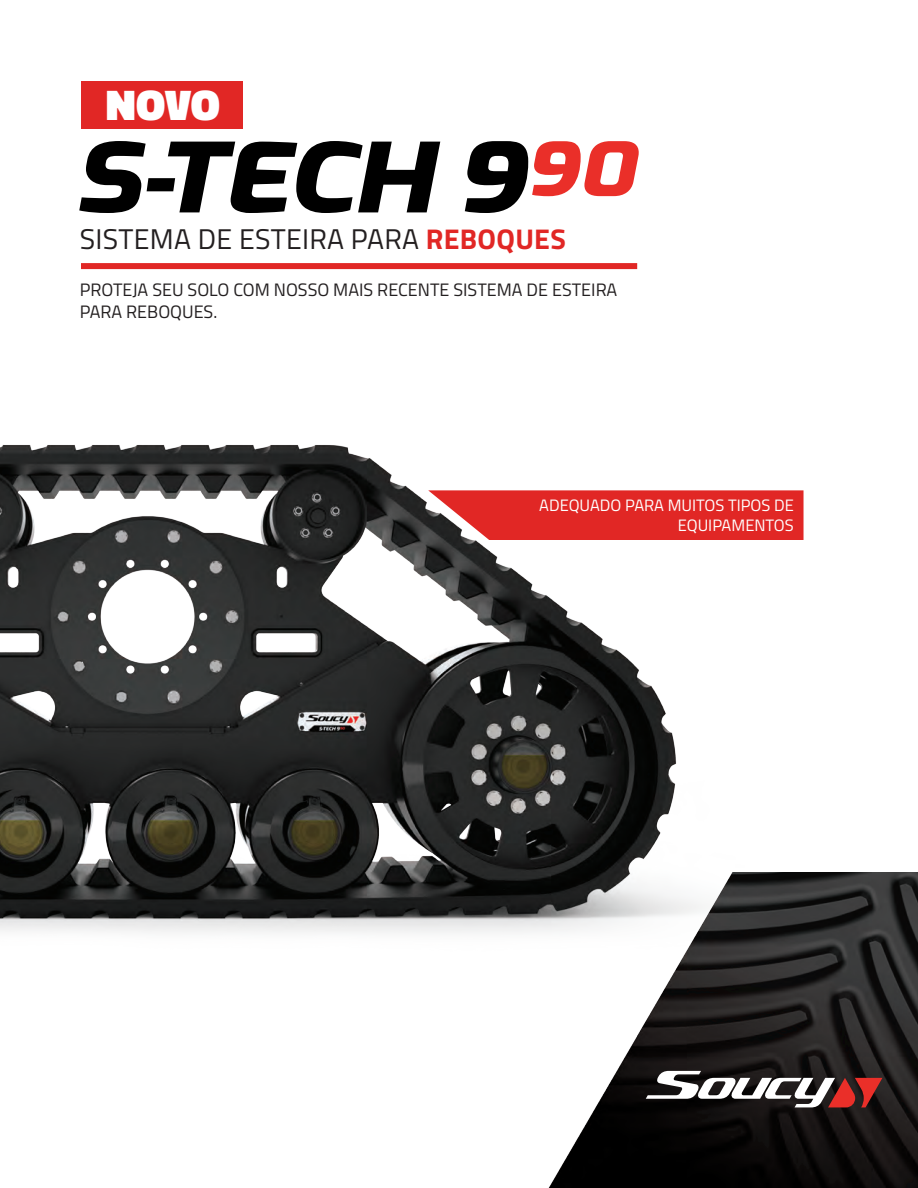
<style>
.page{position:relative;width:918px;height:1188px;background:#fff}
.page>*{position:absolute;margin:0;border:0;box-sizing:border-box;transform-origin:0 0}
.t1{font:900 43.5px "Titillium Web";color:#fff}
.t2{font:28.5px "Titillium Web";letter-spacing:.01em;color:#231f20}
.t3{font:18px/21.6px "Titillium Web";color:#231f20}
.t4{font:16.5px/19.5px "Titillium Web";color:#fff;text-align:right}
.s1{font-weight:700;color:#e12725}
</style>
<div class="page">
<img style="left:0;top:445px;width:848px;height:488px">
<img style="left:503px;top:873px;width:415px;height:315px">
<svg style="left:646px;top:1071px;width:236px;height:36px"></svg>
<div style="left:81px;top:263px;width:556px;height:6px;background:#e12725"></div>
<svg style="left:79px;top:141px;width:361px;height:72px"></svg>
<svg style="left:465px;top:141px;width:174px;height:72px"></svg>
<svg style="left:428px;top:490px;width:376px;height:50px;background:#da3130"></svg>
<div style="left:81px;top:81px;width:162px;height:48px;background:#e12725"></div>
<h1 class="t1" style="left:106px;top:73px;width:116px">NOVO</h1>
<h2 class="t2" style="left:80px;top:218px;width:488px">SISTEMA DE ESTEIRA PARA <span class="s1">REBOQUES</span></h2>
<p class="t3" style="left:80px;top:278px;width:539px">PROTEJA SEU SOLO COM NOSSO MAIS RECENTE SISTEMA DE ESTEIRA<br>PARA REBOQUES.</p>
<p class="t4" style="left:539px;top:495px;width:256px">ADEQUADO PARA MUITOS TIPOS DE<br>EQUIPAMENTOS</p>
</div>
